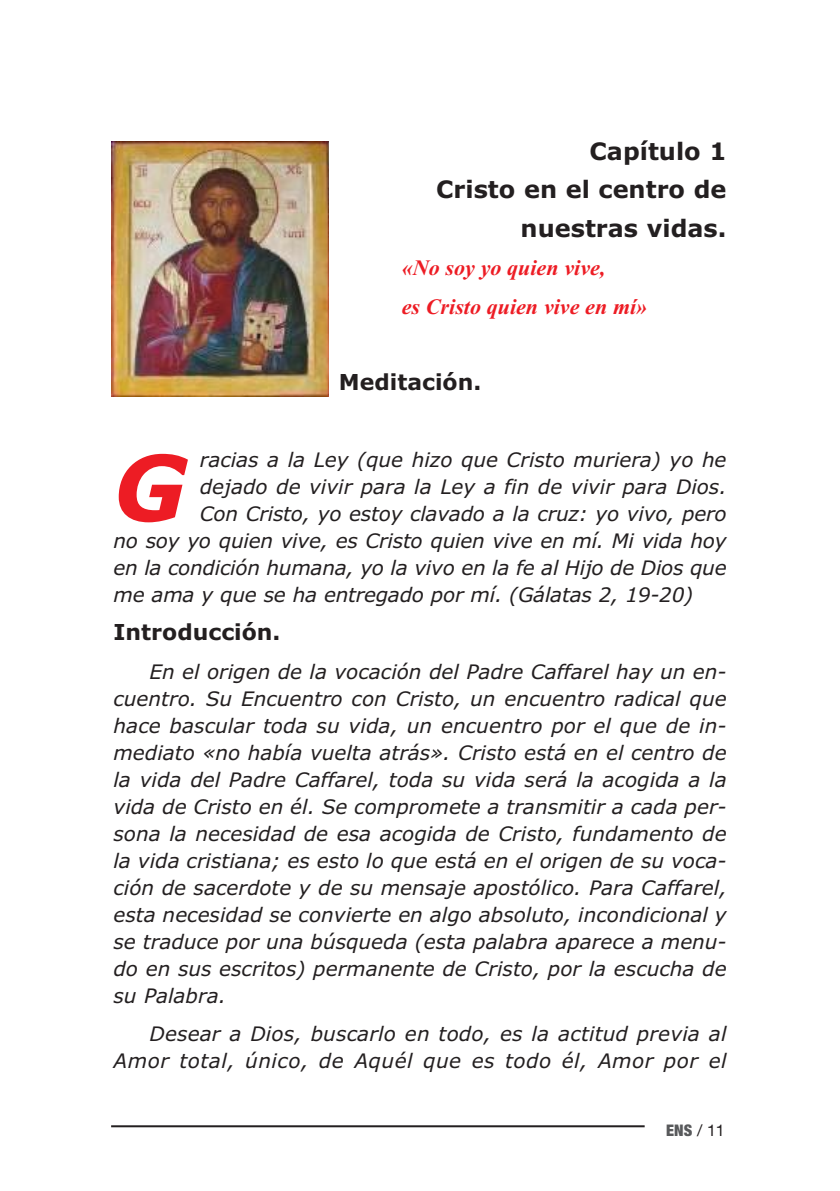
<style>
.page{position:relative;width:840px;height:1191px;background:#fff}
.page>*{position:absolute;margin:0;border:0;box-sizing:border-box;transform-origin:0 0}
.t1{font:italic 700 90.6px "Verdana";color:#ed1c24}
.t2{font:700 24px/38.4px "Verdana";color:#231f20;text-align:right}
.t3{font:italic 700 22px/38.4px "Times New Roman";color:#ed1c24}
.t4{font:700 22px "Verdana";color:#231f20}
.t5{font:italic 20px/27px "Verdana";color:#231f20;text-align:justify}
.t6{font:900 condensed 16px "Helvetica Neue";color:#58595b}
.s1{font-weight:400;font-stretch:normal;color:#231f20}
</style>
<div class="page">
<hr style="left:111px;top:1125px;width:533px;height:2px;background:#231f20">
<img style="left:111px;top:142px;width:218px;height:254px">
<p class="t2" style="left:436px;top:134px;width:292px">Capítulo 1<br>Cristo en el centro de nuestras vidas.</p>
<p class="t3" style="left:401px;top:251px;width:247px">«No soy yo quien vive,<br>es Cristo quien vive en mí»</p>
<p class="t4" style="left:339px;top:373px;width:144px">Meditación.</p>
<h1 class="t1" style="left:113px;top:452px;width:75px">G</h1>
<p class="t5" style="left:200px;top:448px;width:528px">racias a la Ley (que hizo que Cristo muriera) yo he</p>
<p class="t5" style="left:200px;top:475px;width:528px">dejado de vivir para la Ley a fin de vivir para Dios.</p>
<p class="t5" style="left:200px;top:502px;width:528px">Con Cristo, yo estoy clavado a la cruz: yo vivo, pero</p>
<p class="t5" style="left:113px;top:529px;width:614px">no soy yo quien vive, es Cristo quien vive en mí. Mi vida hoy</p>
<p class="t5" style="left:113px;top:556px;width:614px">en la condición humana, yo la vivo en la fe al Hijo de Dios que</p>
<p class="t5" style="left:113px;top:583px;width:581px">me ama y que se ha entregado por mí. (Gálatas 2, 19-20)</p>
<p class="t4" style="left:113px;top:623px;width:168px">Introducción.</p>
<p class="t5" style="left:113px;top:659px;width:614px;text-indent:36px">En el origen de la vocación del Padre Caffarel hay un en&shy;cuentro. Su Encuentro con Cristo, un encuentro radical que hace bascular toda su vida, un encuentro por el que de in&shy;mediato «no había vuelta atrás». Cristo está en el centro de la vida del Padre Caffarel, toda su vida será la acogida a la vida de Cristo en él. Se compromete a transmitir a cada per&shy;sona la necesidad de esa acogida de Cristo, fundamento de la vida cristiana; es esto lo que está en el origen de su voca&shy;ción de sacerdote y de su mensaje apostólico. Para Caffarel, esta necesidad se convierte en algo absoluto, incondicional y se traduce por una búsqueda (esta palabra aparece a menu&shy;do en sus escritos) permanente de Cristo, por la escucha de su Palabra.</p>
<p class="t5" style="left:113px;top:1022px;width:614px;text-align:right">Desear a Dios, buscarlo en todo, es la actitud previa al<br>Amor total, único, de Aquél que es todo él, Amor por el</p>
<p class="t6" style="left:665px;top:1121px;width:60px">ENS <span class="s1">/ 11</span></p>
</div>
